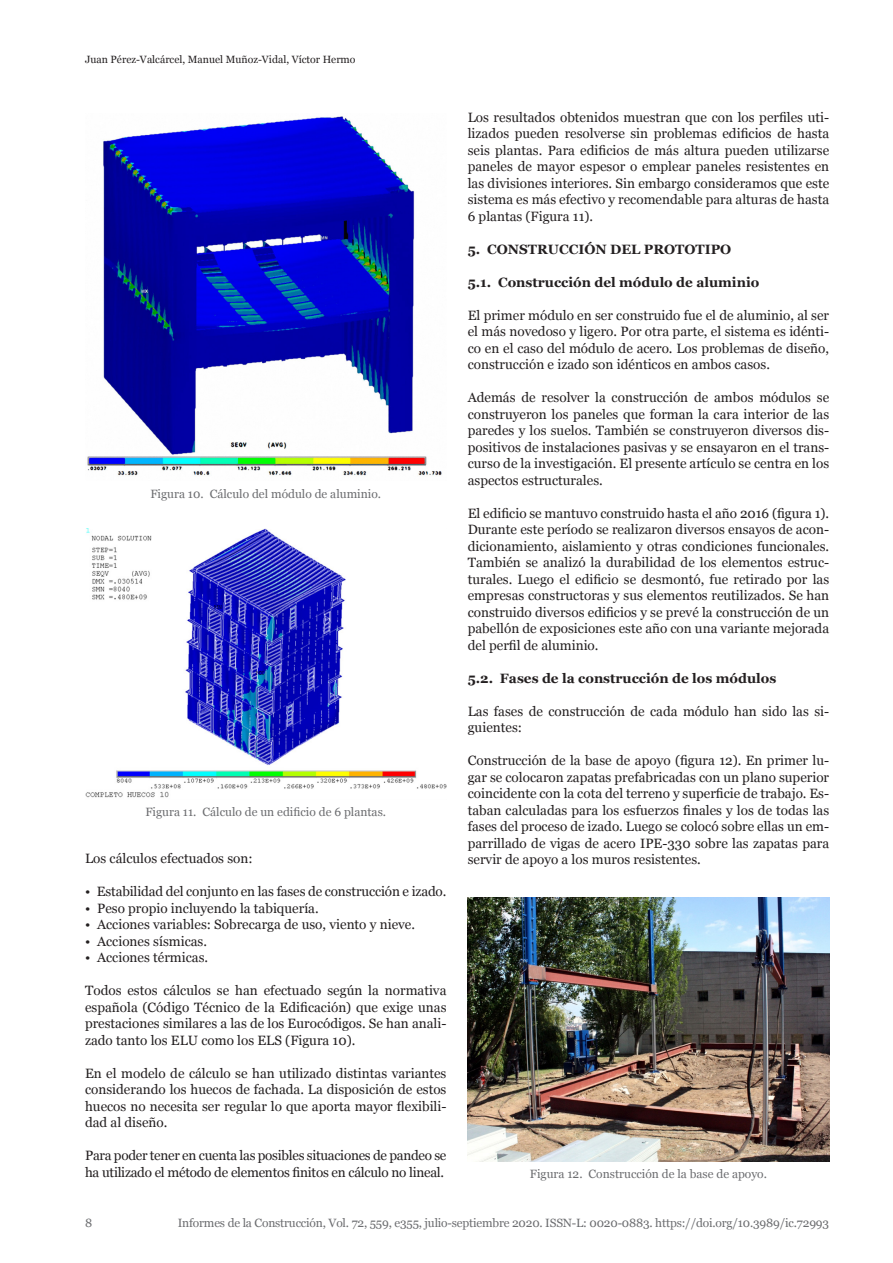
<style>
.page{position:relative;width:893px;height:1263px;background:#fff}
.page>*{position:absolute;margin:0;border:0;box-sizing:border-box;transform-origin:0 0}
.t1{font:13.5px/16.5px "Georgia";color:#231f20;text-align:justify}
.t2{font:13.5px/16.5px "Georgia";letter-spacing:-.02em;color:#231f20}
.t3{font:700 13.5px "Georgia";color:#231f20}
.t4{font:12px "Georgia";color:#6c6d70}
.t5{font:10.5px "Georgia";color:#231f20}
</style>
<div class="page">
<img style="left:87px;top:116px;width:355px;height:360px">
<img style="left:85px;top:528px;width:361px;height:270px">
<img style="left:468px;top:898px;width:361px;height:263px">
<p class="t5" style="left:85px;top:54px;width:272px">Juan Pérez-Valcárcel, Manuel Muñoz-Vidal, Víctor Hermo</p>
<p class="t4" style="left:150px;top:487px;width:232px">Figura 10. Cálculo del módulo de aluminio.</p>
<p class="t4" style="left:145px;top:805px;width:242px">Figura 11. Cálculo de un edificio de 6 plantas.</p>
<p class="t1" style="left:468px;top:109px;width:363px">Los resultados obtenidos muestran que con los perfiles uti&shy;lizados pueden resolverse sin problemas edificios de hasta seis plantas. Para edificios de más altura pueden utilizarse paneles de mayor espesor o emplear paneles resistentes en las divisiones interiores. Sin embargo consideramos que este sistema es más efectivo y recomendable para alturas de hasta 6 plantas (Figura 11).</p>
<p class="t3" style="left:468px;top:241px;width:24px">5. construcción</p>
<p class="t3" style="left:610px;top:241px;width:45px">del prototipo</p>
<p class="t3" style="left:468px;top:274px;width:293px">5.1. Construcción del módulo de aluminio</p>
<p class="t1" style="left:468px;top:307px;width:363px">El primer módulo en ser construido fue el de aluminio, al ser el más novedoso y ligero. Por otra parte, el sistema es idénti&shy;co en el caso del módulo de acero. Los problemas de diseño, construcción e izado son idénticos en ambos casos.</p>
<p class="t1" style="left:468px;top:389px;width:363px">Además de resolver la construcción de ambos módulos se construyeron los paneles que forman la cara interior de las paredes y los suelos. También se construyeron diversos dis&shy;positivos de instalaciones pasivas y se ensayaron en el trans&shy;curso de la investigación. El presente artículo se centra en los aspectos estructurales.</p>
<p class="t1" style="left:468px;top:505px;width:363px">El edificio se mantuvo construido hasta el año 2016 (figura 1).<br>Durante este período se realizaron diversos ensayos de acon&shy;dicionamiento, aislamiento y otras condiciones funcionales.<br>También se analizó la durabilidad de los elementos estruc&shy;turales. Luego el edificio se desmontó, fue retirado por las empresas constructoras y sus elementos reutilizados. Se han construido diversos edificios y se prevé la construcción de un pabellón de exposiciones este año con una variante mejorada del perfil de aluminio.</p>
<p class="t3" style="left:468px;top:670px;width:310px">5.2. Fases de la construcción de los módulos</p>
<p class="t1" style="left:468px;top:703px;width:363px">Las fases de construcción de cada módulo han sido las si&shy;guientes:</p>
<p class="t1" style="left:468px;top:752px;width:363px">Construcción de la base de apoyo (figura 12). En primer lu&shy;gar se colocaron zapatas prefabricadas con un plano superior coincidente con la cota del terreno y superficie de trabajo. Es&shy;taban calculadas para los esfuerzos finales y los de todas las fases del proceso de izado. Luego se colocó sobre ellas un em&shy;parrillado de vigas de acero IPE-330 sobre las zapatas para</p>
<p class="t1" style="left:85px;top:850px;width:169px">Los cálculos efectuados son:</p>
<p class="t1" style="left:468px;top:851px;width:235px">servir de apoyo a los muros resistentes.</p>
<p class="t1" style="left:85px;top:883px;width:363px">• Estabilidad del conjunto en las fases de construcción e izado.</p>
<p class="t1" style="left:85px;top:900px;width:235px">• Peso propio incluyendo la tabiquería.</p>
<p class="t1" style="left:85px;top:916px;width:331px">• Acciones variables: Sobrecarga de uso, viento y nieve.</p>
<p class="t1" style="left:85px;top:933px;width:124px">• Acciones sísmicas.</p>
<p class="t1" style="left:85px;top:949px;width:125px">• Acciones térmicas.</p>
<p class="t1" style="left:85px;top:982px;width:363px">Todos estos cálculos se han efectuado según la normativa española (Código Técnico de la Edificación) que exige unas prestaciones similares a las de los Eurocódigos. Se han anali&shy;zado tanto los ELU como los ELS (Figura 10).</p>
<p class="t1" style="left:85px;top:1065px;width:363px">En el modelo de cálculo se han utilizado distintas variantes considerando los huecos de fachada. La disposición de estos huecos no necesita ser regular lo que aporta mayor flexibili&shy;dad al diseño.</p>
<p class="t2" style="left:85px;top:1147px;width:363px">Para poder tener en cuenta las posibles situaciones de pandeo se ha utilizado el método de elementos finitos en cálculo no lineal.</p>
<p class="t4" style="left:530px;top:1167px;width:239px">Figura 12. Construcción de la base de apoyo.</p>
<p class="t4" style="left:85px;top:1216px;width:9px">8</p>
<p class="t4" style="left:178px;top:1216px;width:653px">Informes de la Construcción, Vol. 72, 559, e355, julio-septiembre 2020. ISSN-L: 0020-0883. https://doi.org/10.3989/ic.72993</p>
</div>
